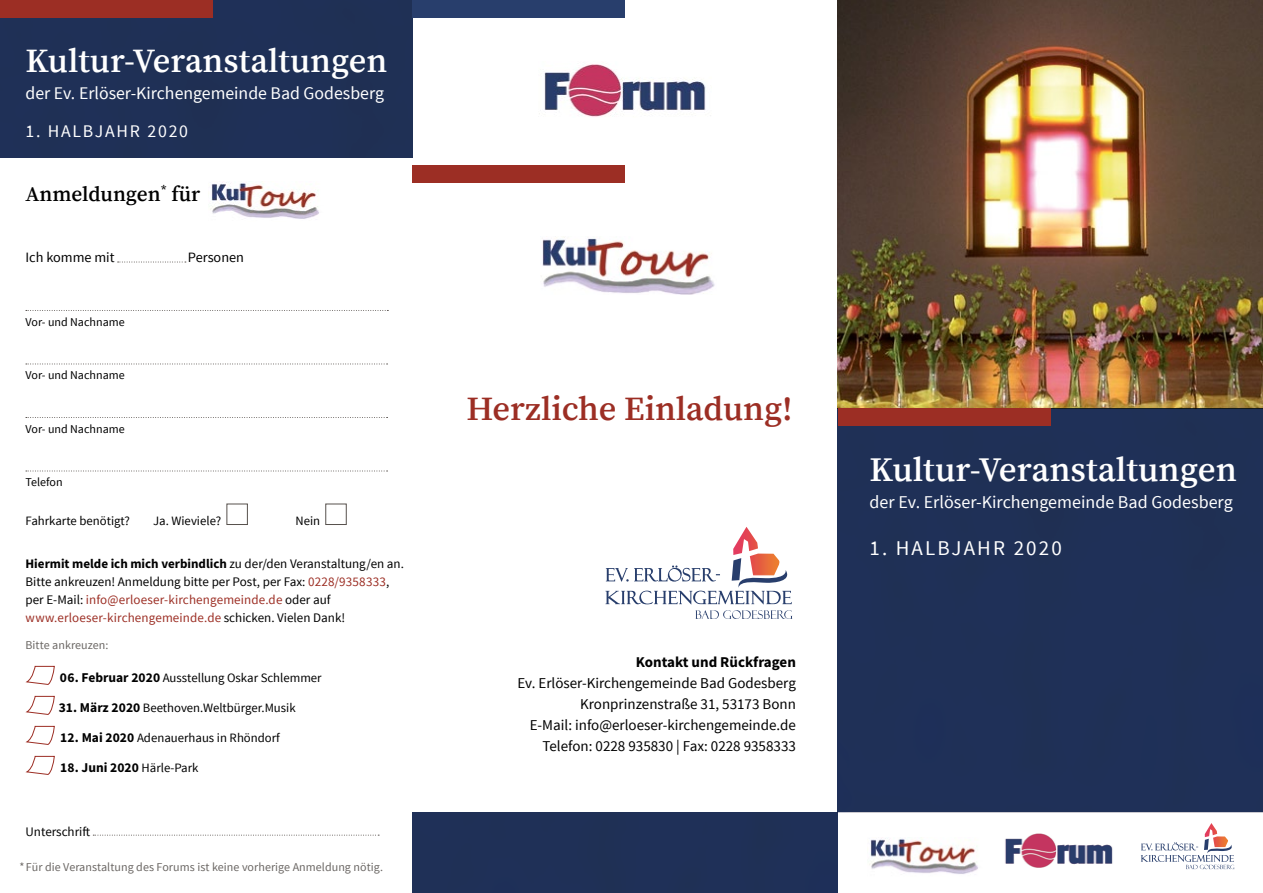
<style>
.page{position:relative;width:1263px;height:893px;background:#fff}
.page>*{position:absolute;margin:0;border:0;box-sizing:border-box;transform-origin:0 0}
.t1{font:600 34.5px "Source Serif Pro";color:#fff}
.t2{font:600 34.05px "Source Serif Pro";color:#fff}
.t3{font:600 34.05px "Source Serif Pro";color:#9c2e24}
.t4{font:600 21px "Source Serif Pro";color:#000}
.t5{font:21px "Source Sans Pro";letter-spacing:.1em;color:#fff}
.t6{font:18px "Source Sans Pro";color:#fff}
.t7{font:17.7px "Source Sans Pro";color:#fff}
.t8{font:17.7px "Source Sans Pro";letter-spacing:.1em;color:#fff}
.t9{font:15px/21px "Source Sans Pro";color:#000;text-align:right}
.t10{font:700 15px "Source Sans Pro";color:#000}
.t11{font:14.25px "Source Sans Pro";color:#000}
.t12{font:700 13.5px "Source Sans Pro";letter-spacing:.005em;color:#000}
.t13{font:13.05px/18px "Source Sans Pro";color:#000}
.t14{font:12.75px "Source Sans Pro";color:#000}
.t15{font:12px "Source Sans Pro";letter-spacing:.005em;color:#6b6764}
.t16{font:12px "Source Sans Pro";color:#000}
.s1{font-weight:700}
.s2{color:#9c2e24}
.s3{font-weight:700;font-size:13.5px}
.s4{font-weight:400;font-size:12.75px}
</style>
<div class="page">
<img style="left:838px;top:0;width:425px;height:408px">
<div style="left:0;top:0;width:412px;height:157px;background:#1f3056"></div>
<div style="left:838px;top:408px;width:425px;height:404px;background:#1f3057"></div>
<div style="left:412px;top:812px;width:426px;height:81px;background:#1f3057"></div>
<img style="left:733px;top:527px;width:44px;height:31px">
<svg style="left:605px;top:558px;width:188px;height:61px"></svg>
<img style="left:1005px;top:833px;width:108px;height:35px">
<img style="left:869px;top:837px;width:109px;height:37px">
<img style="left:1205px;top:823px;width:22px;height:16px">
<svg style="left:1141px;top:839px;width:93px;height:30px"></svg>
<div style="left:838px;top:408px;width:212px;height:17px;background:#9c2e24"></div>
<div style="left:412px;top:166px;width:213px;height:17px;background:#9c2e24"></div>
<div style="left:412px;top:0;width:213px;height:17px;background:#283e6c"></div>
<img style="left:539px;top:64px;width:167px;height:53px">
<img style="left:542px;top:237px;width:173px;height:57px">
<div style="left:0;top:0;width:213px;height:17px;background:#9c2e24"></div>
<svg style="left:118px;top:262px;width:68px;height:1px"></svg>
<svg style="left:26px;top:310px;width:362px;height:1px"></svg>
<svg style="left:26px;top:364px;width:362px;height:1px"></svg>
<svg style="left:26px;top:417px;width:362px;height:1px"></svg>
<svg style="left:26px;top:471px;width:362px;height:1px"></svg>
<div style="left:226px;top:504px;width:22px;height:21px;border:1px solid #57514d"></div>
<div style="left:325px;top:504px;width:22px;height:21px;border:1px solid #57514d"></div>
<svg style="left:25px;top:665px;width:30px;height:20px"></svg>
<svg style="left:25px;top:695px;width:30px;height:20px"></svg>
<svg style="left:25px;top:725px;width:30px;height:20px"></svg>
<svg style="left:25px;top:755px;width:30px;height:20px"></svg>
<svg style="left:93px;top:835px;width:286px;height:1px"></svg>
<img style="left:210px;top:181px;width:109px;height:38px">
<h2 class="t2" style="left:26px;top:41px;width:363px">Kultur-Veranstaltungen</h2>
<h3 class="t7" style="left:26px;top:82px;width:360px">der Ev. Erlöser-Kirchengemeinde Bad Godesberg</h3>
<h3 class="t8" style="left:26px;top:120px;width:164px">1. HALBJAHR 2020</h3>
<h3 class="t4" style="left:26px;top:181px;width:176px">Anmeldungen<sup>*</sup> für</h3>
<p class="t11" style="left:26px;top:249px;width:91px">Ich komme mit</p>
<p class="t11" style="left:188px;top:249px;width:58px">Personen</p>
<p class="t16" style="left:26px;top:314px;width:101px">Vor- und Nachname</p>
<p class="t16" style="left:26px;top:368px;width:101px">Vor- und Nachname</p>
<p class="t16" style="left:26px;top:421px;width:101px">Vor- und Nachname</p>
<p class="t16" style="left:26px;top:475px;width:39px">Telefon</p>
<p class="t14" style="left:26px;top:513px;width:106px">Fahrkarte benötigt?</p>
<p class="t14" style="left:153px;top:513px;width:70px">Ja. Wieviele?</p>
<p class="t14" style="left:296px;top:513px;width:26px">Nein</p>
<p class="t13" style="left:26px;top:555px;width:380px"><span class="s1">Hiermit melde ich mich verbindlich</span> zu der/den Veranstaltung/en an.<br>Bitte ankreuzen! Anmeldung bitte per Post, per Fax: <span class="s2">0228/9358333</span>, per E-Mail: <span class="s2">info@erloeser-kirchengemeinde.de</span> oder auf <span class="s2">www.erloeser-kirchengemeinde.de</span> schicken. Vielen Dank!</p>
<p class="t15" style="left:26px;top:638px;width:84px">Bitte ankreuzen:</p>
<p class="t14" style="left:60px;top:670px;width:263px"><span class="s3">06. Februar 2020</span> Ausstellung Oskar Schlemmer</p>
<p class="t14" style="left:59px;top:700px;width:238px"><span class="s3">31. März 2020</span> Beethoven.Weltbürger.Musik</p>
<p class="t14" style="left:60px;top:730px;width:221px"><span class="s3">12. Mai 2020</span> Adenauerhaus in Rhöndorf</p>
<p class="t12" style="left:60px;top:758px;width:140px">18. Juni 2020 <span class="s4">Härle-Park</span></p>
<p class="t13" style="left:26px;top:822px;width:66px">Unterschrift</p>
<p class="t15" style="left:19px;top:859px;width:365px">* Für die Veranstaltung des Forums ist keine vorherige Anmeldung nötig.</p>
<h2 class="t3" style="left:466px;top:389px;width:328px">Herzliche Einladung!</h2>
<p class="t10" style="left:636px;top:652px;width:161px">Kontakt und Rückfragen</p>
<p class="t9" style="left:517px;top:673px;width:280px">Ev. Erlöser-Kirchengemeinde Bad Godesberg Kronprinzenstraße 31, 53173 Bonn<br>E-Mail: info@erloeser-kirchengemeinde.de Telefon: 0228 935830 | Fax: 0228 9358333</p>
<h1 class="t1" style="left:870px;top:449px;width:369px">Kultur-Veranstaltungen</h1>
<h3 class="t6" style="left:870px;top:491px;width:365px">der Ev. Erlöser-Kirchengemeinde Bad Godesberg</h3>
<h3 class="t5" style="left:870px;top:535px;width:194px">1. HALBJAHR 2020</h3>
</div>
